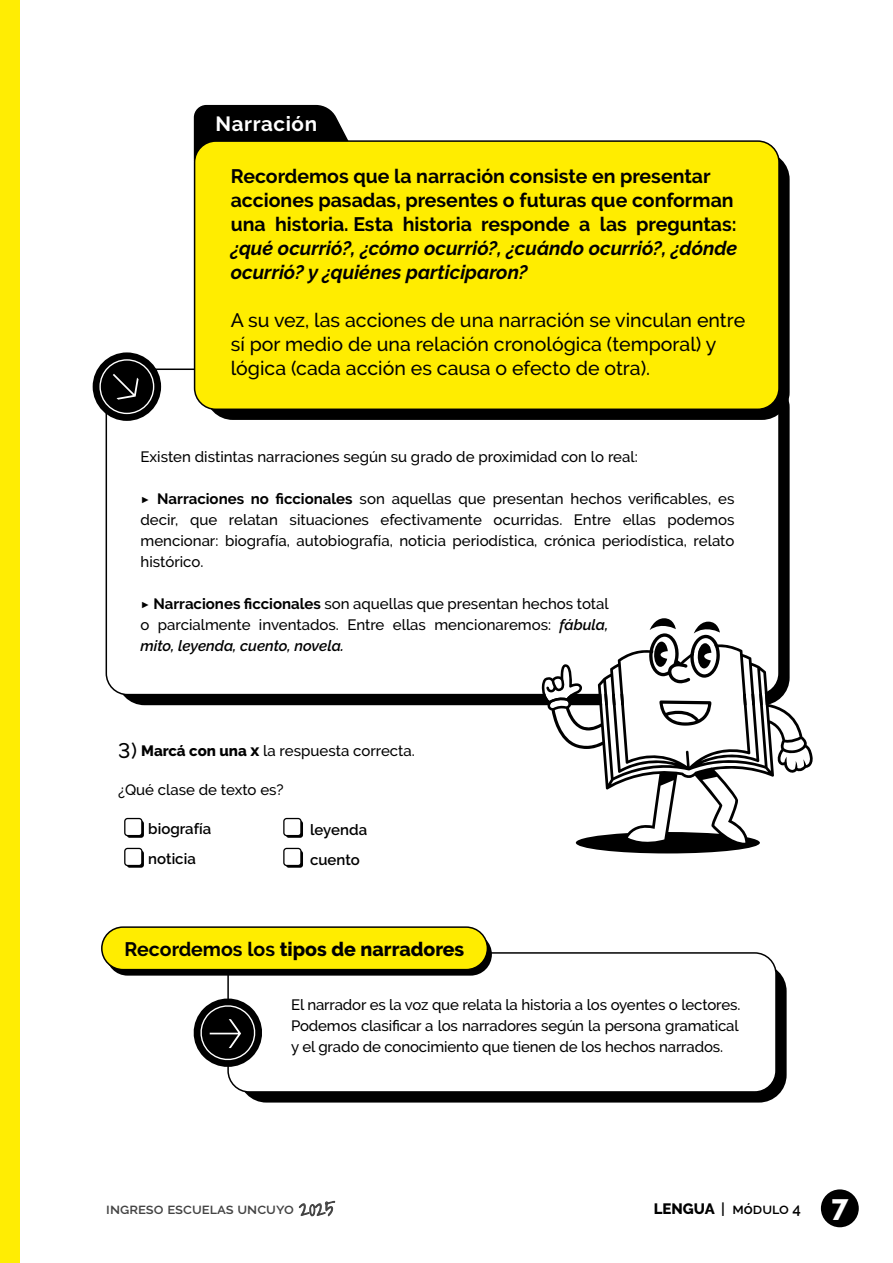
<style>
.page{position:relative;width:893px;height:1263px;background:#fff}
.page>*{position:absolute;margin:0;border:0;box-sizing:border-box;transform-origin:0 0}
.t1{font:100 81px "Montserrat";color:#fff}
.t2{font:700 20.55px "Raleway";letter-spacing:.03em;color:#fff}
.t3{font:700 19.5px/24px "Raleway";color:#000}
.t4{font:500 19.5px/24px "Raleway";color:#000}
.t5{font:italic 700 19.5px/24px "Raleway";color:#000}
.t6{font:800 19.5px "Raleway";color:#000}
.t7{font:500 15px/21px "Raleway";letter-spacing:-.005em;color:#000;text-align:justify}
.t8{font:600 15px/30px "Raleway";color:#000}
.t9{font:600 15px "Raleway";color:#444}
.s1{font-family:"Montserrat";font-weight:700}
.s2{font-weight:700}
.s3{font-weight:600;font-style:italic}
.s4{font-size:21px}
.s5{font-weight:800}
.s6{font-weight:800;font-size:16.5px}
.s7{font-family:"Shadows Into";font-weight:300;font-size:21px}
.s8{font-weight:800;font-size:29.25px;color:#fff}
</style>
<div class="page">
<svg style="left:299px;top:1201px;width:36px;height:15px"></svg>
<div style="left:0;top:0;width:20px;height:1263px;background:#ffed00"></div>
<div style="left:821px;top:1189px;width:38px;height:38px;background:#000;border-radius:50%"></div>
<div style="left:239px;top:963px;width:548px;height:139px;background:#000;border-radius:28px"></div>
<div style="left:117px;top:380px;width:673px;height:325px;background:#000;border-radius:28px"></div>
<div style="left:106px;top:369px;width:673px;height:326px;background:#fff;border-radius:21px"></div>
<div style="left:205px;top:152px;width:585px;height:268px;background:#000;border-radius:28px"></div>
<svg style="left:193px;top:104px;width:155px;height:74px;background:#1a1a1a"></svg>
<div style="left:195px;top:141px;width:584px;height:268px;background:#ffed00;border-radius:21px"></div>
<div style="left:194px;top:140px;width:586px;height:270px;border:2px solid #000;border-radius:21px"></div>
<div style="left:228px;top:953px;width:548px;height:139px;background:#fff;border-radius:21px"></div>
<div style="left:227px;top:952px;width:550px;height:141px;border:2px solid #000;border-radius:21px"></div>
<div style="left:93px;top:352px;width:68px;height:69px;background:#000;border-radius:50%"></div>
<div style="left:99px;top:359px;width:55px;height:55px;border:1px solid #fff;border-radius:50%"></div>
<div style="left:106px;top:933px;width:386px;height:43px;background:#000;border-radius:21px"></div>
<div style="left:102px;top:927px;width:385px;height:43px;background:#ffed00;border-radius:21px"></div>
<div style="left:101px;top:926px;width:387px;height:44px;border:2px solid #000;border-radius:21px"></div>
<div style="left:127px;top:821px;width:17px;height:17px;background:#000;border-radius:3px"></div>
<div style="left:125px;top:818px;width:17px;height:17px;background:#fff;border-radius:3px"></div>
<div style="left:124px;top:818px;width:19px;height:18px;border:1px solid #000;border-radius:3px"></div>
<div style="left:127px;top:851px;width:17px;height:17px;background:#000;border-radius:3px"></div>
<div style="left:125px;top:848px;width:17px;height:17px;background:#fff;border-radius:3px"></div>
<div style="left:124px;top:848px;width:19px;height:18px;border:1px solid #000;border-radius:3px"></div>
<div style="left:286px;top:821px;width:17px;height:17px;background:#000;border-radius:3px"></div>
<div style="left:284px;top:818px;width:17px;height:17px;background:#fff;border-radius:3px"></div>
<div style="left:283px;top:818px;width:19px;height:18px;border:1px solid #000;border-radius:3px"></div>
<div style="left:286px;top:851px;width:17px;height:17px;background:#000;border-radius:3px"></div>
<div style="left:284px;top:848px;width:17px;height:17px;background:#fff;border-radius:3px"></div>
<div style="left:283px;top:848px;width:19px;height:18px;border:1px solid #000;border-radius:3px"></div>
<svg style="left:541px;top:679px;width:272px;height:174px"></svg>
<svg style="left:544px;top:618px;width:266px;height:227px"></svg>
<svg style="left:193px;top:995px;width:69px;height:75px"></svg>
<h1 class="t1" style="left:100px;top:326px;width:50px">↘</h1>
<h2 class="t2" style="left:216px;top:112px;width:103px">Narración</h2>
<h3 class="t3" style="left:231px;top:165px;width:507px">Recordemos que la narración consiste en presentar acciones pasadas, presentes o futuras que conforman una historia. Esta historia responde a las preguntas:</h3>
<h3 class="t5" style="left:231px;top:237px;width:508px">¿qué ocurrió?, ¿cómo ocurrió?, ¿cuándo ocurrió?, ¿dónde ocurrió? y ¿quiénes participaron?</h3>
<h3 class="t4" style="left:231px;top:309px;width:516px">A su vez, las acciones de una narración se vinculan entre sí por medio de una relación cronológica (temporal) y lógica (cada acción es causa o efecto de otra).</h3>
<p class="t7" style="left:140px;top:446px;width:499px">Existen distintas narraciones según su grado de proximidad con lo real:</p>
<p class="t7" style="left:140px;top:488px;width:595px"><span class="s1">▶</span> <span class="s2">Narraciones no ficcionales</span> son aquellas que presentan hechos verificables, es decir, que relatan situaciones efectivamente ocurridas. Entre ellas podemos mencionar: biografía, autobiografía, noticia periodística, crónica periodística, relato histórico.</p>
<p class="t7" style="left:140px;top:593px;width:470px"><span class="s1">▶</span> <span class="s2">Narraciones ficcionales</span> son aquellas que presentan hechos total o parcialmente inventados. Entre ellas mencionaremos: <span class="s3">fábula, mito, leyenda, cuento, novela.</span></p>
<p class="t7" style="left:118px;top:740px;width:298px"><span class="s4">3)</span> <span class="s5">Marcá con una</span> <span class="s6">x</span> la respuesta correcta.</p>
<p class="t7" style="left:118px;top:779px;width:167px">¿Qué clase de texto es?</p>
<p class="t8" style="left:148px;top:814px;width:64px">biografía noticia</p>
<p class="t8" style="left:310px;top:814px;width:59px">leyenda cuento</p>
<h3 class="t6" style="left:125px;top:937px;width:341px"><span class="s2">Recordemos los</span> tipos de narradores</h3>
<p class="t7" style="left:291px;top:994px;width:451px">El narrador es la voz que relata la historia a los oyentes o lectores.<br>Podemos clasificar a los narradores según la persona gramatical</p>
<p class="t7" style="left:291px;top:1036px;width:434px">y el grado de conocimiento que tienen de los hechos narrados.</p>
<p class="t9" style="left:106px;top:1200px;width:230px">ingreso escuelas uncuyo <span class="s7">2025</span></p>
<p class="t8" style="left:654px;top:1194px;width:196px"><span class="s5">LENGUA</span> | módulo 4 <span class="s8">7</span></p>
</div>
